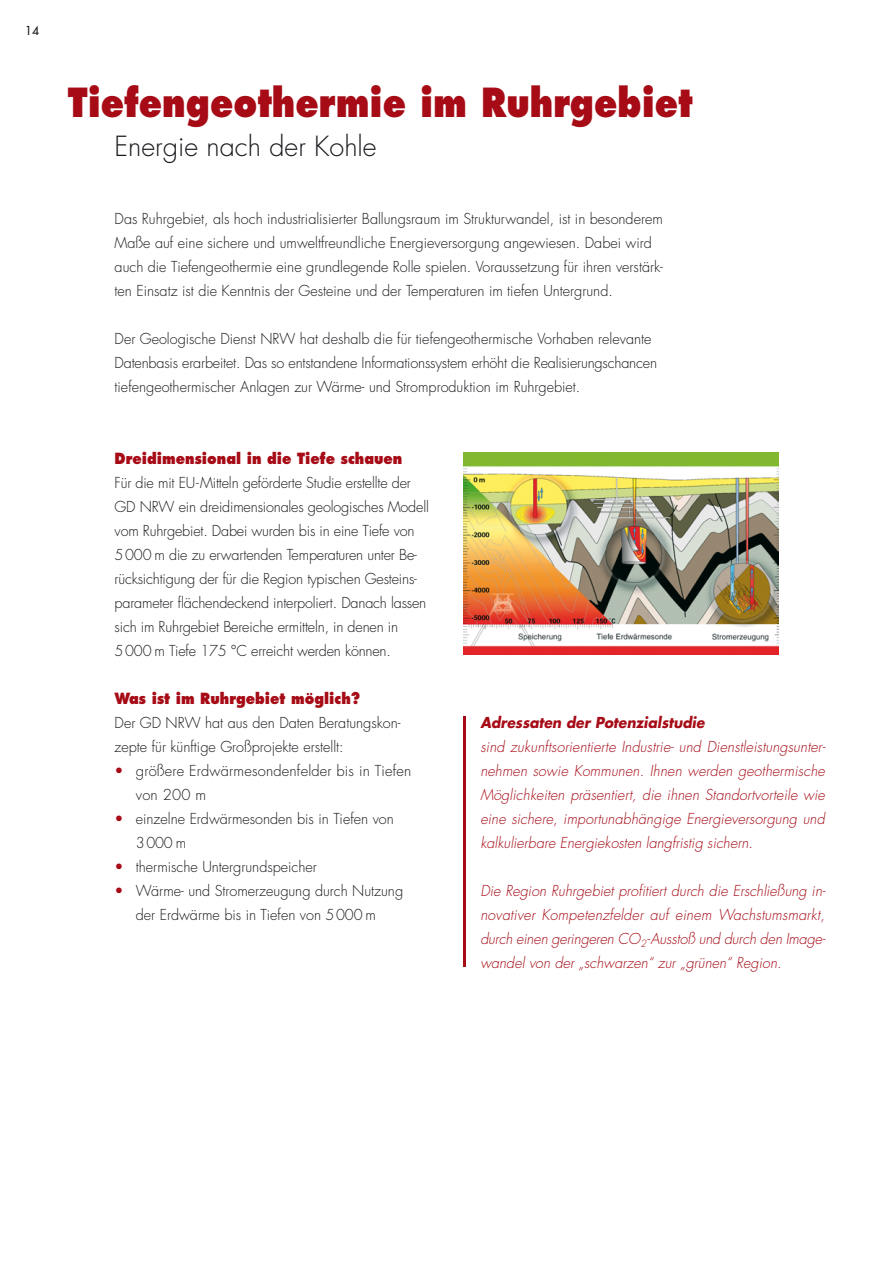
<style>
.page{position:relative;width:893px;height:1263px;background:#fff}
.page>*{position:absolute;margin:0;border:0;box-sizing:border-box;transform-origin:0 0}
.t1{font:800 39px "Futura Std";color:#a60b16;scale:.86 1}
.t2{font:300 27px "Futura Std";color:#1a171c}
.t3{font:800 15px "Futura Std";color:#a60b16;scale:.9 1}
.t4{font:300 14.7px/24px "Futura Std";color:#1a171c}
.t5{font:italic 300 14.7px/24px "Futura Std";color:#a60b16;text-align:justify}
.t6{font:italic 700 14.7px "Futura Std";color:#a60b16;scale:.94 1}
.t7{font:500 12px "Futura Std";color:#1a171c}
.s1{font-size:15px;color:#a60b16}
</style>
<div class="page">
<img style="left:463px;top:452px;width:315px;height:202px">
<hr style="left:463px;top:717px;width:3px;height:250px;background:#a60b16">
<p class="t7" style="left:25px;top:25px;width:15px">14</p>
<h1 class="t1" style="left:68px;top:86px;width:728px">Tiefengeothermie im Ruhrgebiet</h1>
<h2 class="t2" style="left:115px;top:134px;width:264px">Energie nach der Kohle</h2>
<p class="t4" style="left:115px;top:208px;width:550px">Das Ruhrgebiet, als hoch industrialisierter Ballungsraum im Strukturwandel, ist in besonderem Maße auf eine sichere und umweltfreundliche Energieversorgung angewiesen. Dabei wird auch die Tiefengeothermie eine grundlegende Rolle spielen. Voraussetzung für ihren verstärk&shy;ten Einsatz ist die Kenntnis der Gesteine und der Temperaturen im tiefen Untergrund.</p>
<p class="t4" style="left:115px;top:328px;width:544px">Der Geologische Dienst NRW hat deshalb die für tiefengeothermische Vorhaben relevante<br>Datenbasis erarbeitet. Das so entstandene Informationssystem erhöht die Realisierungschancen tiefengeothermischer Anlagen zur Wärme- und Stromproduktion im Ruhrgebiet.</p>
<p class="t3" style="left:115px;top:452px;width:321px">Dreidimensional in die Tiefe schauen</p>
<p class="t4" style="left:115px;top:472px;width:316px">Für die mit EU-Mitteln geförderte Studie erstellte der GD NRW ein dreidimensionales geologisches Modell vom Ruhrgebiet. Dabei wurden bis in eine Tiefe von 5000 m die zu erwartenden Temperaturen unter Be&shy;rücksichtigung der für die Region typischen Gesteins&shy;parameter flächendeckend interpoliert. Danach lassen sich im Ruhrgebiet Bereiche ermitteln, in denen in 5000 m Tiefe 175 °C erreicht werden können.</p>
<p class="t3" style="left:115px;top:692px;width:274px">Was ist im Ruhrgebiet möglich?</p>
<p class="t4" style="left:115px;top:712px;width:287px">Der GD NRW hat aus den Daten Beratungskon&shy;zepte für künftige Großprojekte erstellt:</p>
<p class="t4" style="left:136px;top:760px;width:277px;text-indent:-21px"><span class="s1">•</span> größere Erdwärmesondenfelder bis in Tiefen von 200 m</p>
<p class="t4" style="left:136px;top:808px;width:259px;text-indent:-21px"><span class="s1">•</span> einzelne Erdwärmesonden bis in Tiefen von<br>3000 m</p>
<p class="t4" style="left:115px;top:856px;width:204px"><span class="s1">•</span> thermische Untergrundspeicher</p>
<p class="t4" style="left:115px;top:880px;width:290px;text-align:center"><span class="s1">•</span> Wärme- und Stromerzeugung durch Nutzung der Erdwärme bis in Tiefen von 5000 m</p>
<p class="t6" style="left:480px;top:716px;width:240px">Adressaten der Potenzialstudie</p>
<p class="t5" style="left:480px;top:736px;width:347px">sind zukunftsorientierte Industrie- und Dienstleistungsunter&shy;nehmen sowie Kommunen. Ihnen werden geothermische Möglichkeiten präsentiert, die ihnen Standortvorteile wie eine sichere, importunabhängige Energieversorgung und kalkulierbare Energiekosten langfristig sichern.</p>
<p class="t5" style="left:480px;top:880px;width:347px">Die Region Ruhrgebiet profitiert durch die Erschließung in&shy;novativer Kompetenzfelder auf einem Wachstumsmarkt, durch einen geringeren CO<sub>2</sub>-Ausstoß und durch den Image&shy;wandel von der „schwarzen“ zur „grünen“ Region.</p>
</div>
